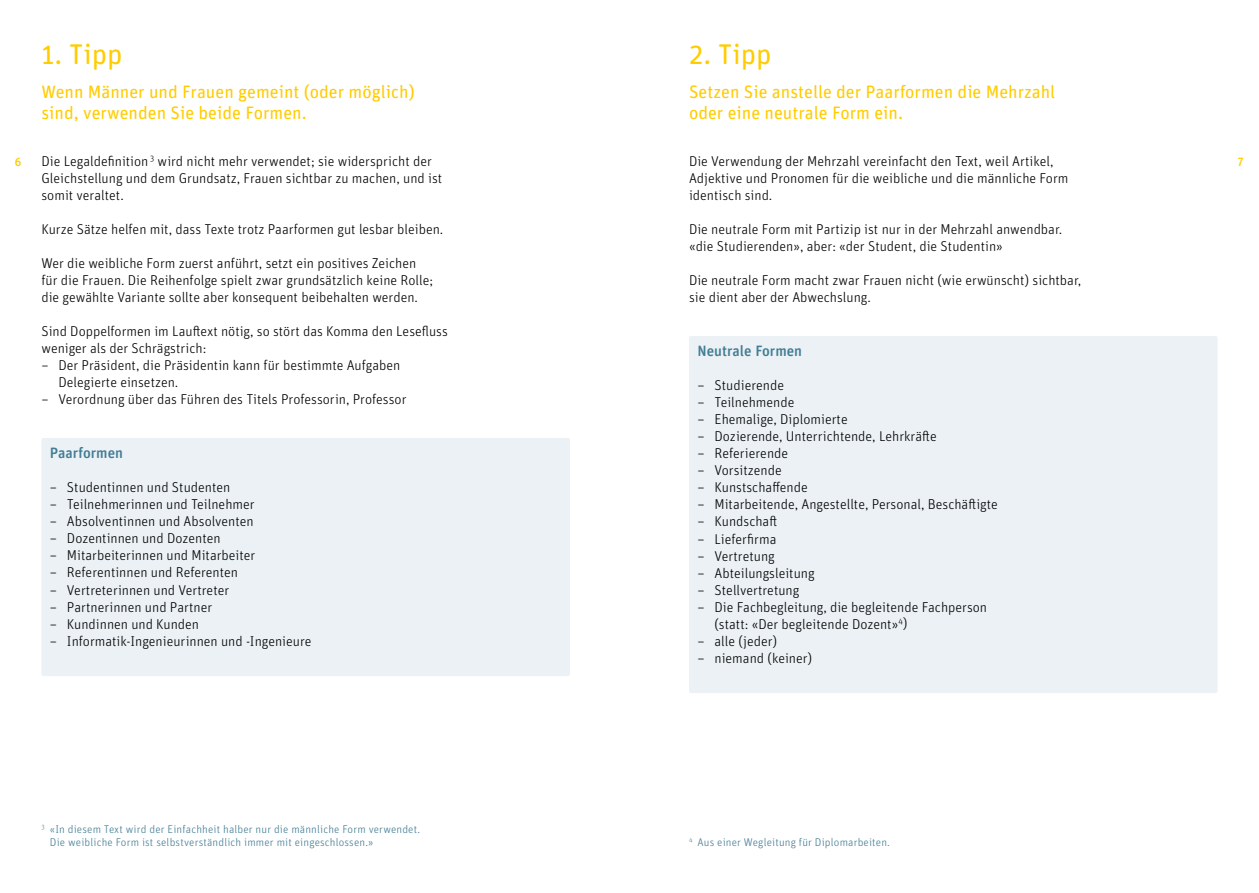
<style>
.page{position:relative;width:1259px;height:893px;background:#fff}
.page>*{position:absolute;margin:0;border:0;box-sizing:border-box;transform-origin:0 0}
.t1{font:28.5px "Unit Rounded Pro";color:#fc0}
.t2{font:18px/21px "Unit Rounded Pro";color:#fc0}
.t3{font:500 15px "Unit Rounded Pro";color:#427d94}
.t4{font:300 14.25px/17px "Unit Rounded Pro";color:#000}
.t5{font:500 12px "Unit Rounded Pro";color:#fc0}
.t6{font:300 11.25px/13.5px "Unit Rounded Pro";letter-spacing:.015em;color:#427d94}
</style>
<div class="page">
<div style="left:41px;top:438px;width:529px;height:238px;background:#ebf1f5;border-radius:2px"></div>
<div style="left:689px;top:336px;width:528px;height:357px;background:#ebf1f5;border-radius:2px"></div>
<h1 class="t1" style="left:41px;top:34px;width:83px">1. Tipp</h1>
<p class="t2" style="left:41px;top:80px;width:375px">Wenn Männer und Frauen gemeint (oder möglich) sind, verwenden Sie beide Formen.</p>
<h1 class="t1" style="left:689px;top:34px;width:84px">2. Tipp</h1>
<p class="t2" style="left:689px;top:80px;width:368px">Setzen Sie anstelle der Paarformen die Mehrzahl oder eine neutrale Form ein.</p>
<p class="t5" style="left:15px;top:153px;width:8px">6</p>
<p class="t4" style="left:41px;top:152px;width:392px">Die Legaldefinition <sup>3</sup> wird nicht mehr verwendet; sie widerspricht der</p>
<p class="t5" style="left:1237px;top:153px;width:8px">7</p>
<p class="t4" style="left:41px;top:169px;width:402px">Gleichstellung und dem Grundsatz, Frauen sichtbar zu machen, und ist somit veraltet.</p>
<p class="t4" style="left:41px;top:220px;width:403px">Kurze Sätze helfen mit, dass Texte trotz Paarformen gut lesbar bleiben.</p>
<p class="t4" style="left:41px;top:254px;width:393px">Wer die weibliche Form zuerst anführt, setzt ein positives Zeichen für die Frauen. Die Reihenfolge spielt zwar grundsätzlich keine Rolle; die gewählte Variante sollte aber konsequent beibehalten werden.</p>
<p class="t4" style="left:41px;top:322px;width:408px">Sind Doppelformen im Lauftext nötig, so stört das Komma den Lesefluss weniger als der Schrägstrich:</p>
<p class="t4" style="left:58px;top:356px;width:343px;text-indent:-17px">– Der Präsident, die Präsidentin kann für bestimmte Aufgaben<br>Delegierte einsetzen.</p>
<p class="t4" style="left:41px;top:390px;width:366px">– Verordnung über das Führen des Titels Professorin, Professor</p>
<p class="t4" style="left:689px;top:152px;width:381px">Die Verwendung der Mehrzahl vereinfacht den Text, weil Artikel,<br>Adjektive und Pronomen für die weibliche und die männliche Form identisch sind.</p>
<p class="t4" style="left:689px;top:220px;width:375px">Die neutrale Form mit Partizip ist nur in der Mehrzahl anwendbar. «die Studierenden», aber: «der Student, die Studentin»</p>
<p class="t4" style="left:689px;top:271px;width:394px">Die neutrale Form macht zwar Frauen nicht (wie erwünscht) sichtbar, sie dient aber der Abwechslung.</p>
<p class="t3" style="left:697px;top:341px;width:106px">Neutrale Formen</p>
<p class="t4" style="left:697px;top:377px;width:88px">– Studierende</p>
<p class="t4" style="left:697px;top:394px;width:98px">– Teilnehmende</p>
<p class="t4" style="left:697px;top:411px;width:152px">– Ehemalige, Diplomierte</p>
<p class="t4" style="left:697px;top:428px;width:241px">– Dozierende, Unterrichtende, Lehrkräfte</p>
<p class="t4" style="left:697px;top:445px;width:92px">– Referierende</p>
<p class="t4" style="left:697px;top:462px;width:86px">– Vorsitzende</p>
<p class="t4" style="left:697px;top:479px;width:112px">– Kunstschaffende</p>
<p class="t4" style="left:697px;top:496px;width:302px">– Mitarbeitende, Angestellte, Personal, Beschäftigte</p>
<p class="t4" style="left:697px;top:513px;width:81px">– Kundschaft</p>
<p class="t4" style="left:697px;top:530px;width:80px">– Lieferfirma</p>
<p class="t4" style="left:697px;top:547px;width:79px">– Vertretung</p>
<p class="t4" style="left:697px;top:564px;width:119px">– Abteilungsleitung</p>
<p class="t4" style="left:697px;top:581px;width:103px">– Stellvertretung</p>
<p class="t4" style="left:714px;top:598px;width:274px;text-indent:-17px">– Die Fachbegleitung, die begleitende Fachperson (statt: «Der begleitende Dozent»<sup>4</sup>)</p>
<p class="t4" style="left:697px;top:632px;width:81px">– alle (jeder)</p>
<p class="t4" style="left:697px;top:649px;width:116px">– niemand (keiner)</p>
<p class="t3" style="left:50px;top:443px;width:75px">Paarformen</p>
<p class="t4" style="left:50px;top:479px;width:182px">– Studentinnen und Studenten</p>
<p class="t4" style="left:50px;top:496px;width:206px">– Teilnehmerinnen und Teilnehmer</p>
<p class="t4" style="left:50px;top:513px;width:205px">– Absolventinnen und Absolventen</p>
<p class="t4" style="left:50px;top:530px;width:172px">– Dozentinnen und Dozenten</p>
<p class="t4" style="left:50px;top:547px;width:207px">– Mitarbeiterinnen und Mitarbeiter</p>
<p class="t4" style="left:50px;top:564px;width:190px">– Referentinnen und Referenten</p>
<p class="t4" style="left:50px;top:581px;width:181px">– Vertreterinnen und Vertreter</p>
<p class="t4" style="left:50px;top:598px;width:164px">– Partnerinnen und Partner</p>
<p class="t4" style="left:50px;top:615px;width:151px">– Kundinnen und Kunden</p>
<p class="t4" style="left:50px;top:632px;width:263px">– Informatik-Ingenieurinnen und -Ingenieure</p>
<p class="t6" style="left:50px;top:822px;width:372px;text-indent:-8px"><sup>3</sup> «In diesem Text wird der Einfachheit halber nur die männliche Form verwendet.<br>Die weibliche Form ist selbstverständlich immer mit eingeschlossen.»</p>
<p class="t6" style="left:689px;top:835px;width:202px"><sup>4</sup> Aus einer Wegleitung für Diplomarbeiten.</p>
</div>
